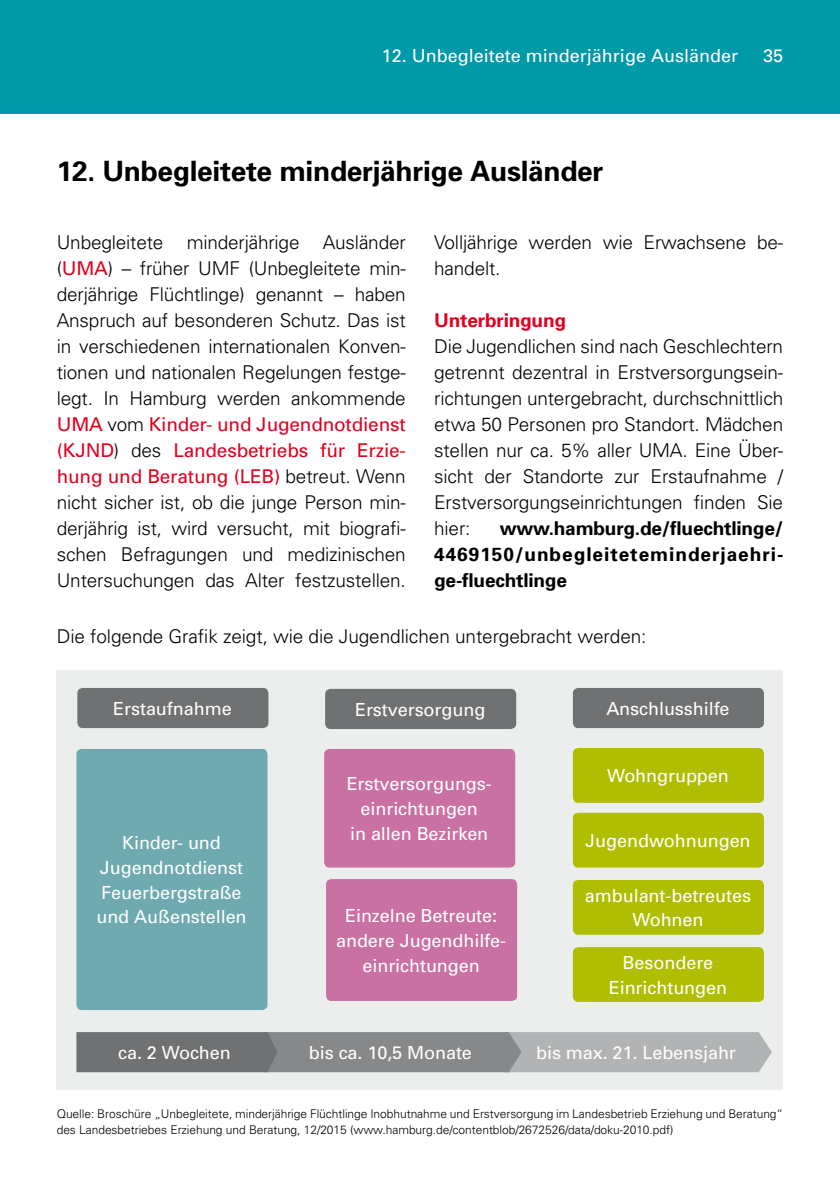
<style>
.page{position:relative;width:840px;height:1191px;background:#fff}
.page>*{position:absolute;margin:0;border:0;box-sizing:border-box;transform-origin:0 0}
.t1{font:700 28px "Univers";letter-spacing:-.01em;color:#000}
.t2{font:300 19px/26px "Univers";letter-spacing:-.01em;color:#000;text-align:justify}
.t3{font:700 19px/26px "Univers";letter-spacing:.05em;color:#000;text-align:justify}
.t4{font:700 19px "Univers";letter-spacing:-.01em;color:#e20020}
.t5{font:18px/24.6px "Univers";letter-spacing:-.005em;color:#fff;text-align:center}
.t6{font:300 12px/16px "Univers";letter-spacing:-.005em;color:#000}
.s1{font-weight:400;color:#e20020}
</style>
<div class="page">
<div style="left:0;top:0;width:839px;height:113px;background:#0099a8"></div>
<div style="left:57px;top:670px;width:725px;height:420px;background:#eceded"></div>
<div style="left:77px;top:688px;width:191px;height:40px;background:#707172;border-radius:5px"></div>
<div style="left:325px;top:689px;width:191px;height:40px;background:#707172;border-radius:5px"></div>
<div style="left:572px;top:688px;width:191px;height:40px;background:#707172;border-radius:5px"></div>
<div style="left:76px;top:749px;width:191px;height:261px;background:#6eaaaf;border-radius:5px"></div>
<div style="left:324px;top:749px;width:191px;height:118px;background:#c971a3;border-radius:5px"></div>
<div style="left:572px;top:748px;width:191px;height:55px;background:#afbe00;border-radius:5px"></div>
<div style="left:572px;top:813px;width:191px;height:54px;background:#afbe00;border-radius:5px"></div>
<div style="left:572px;top:880px;width:191px;height:54px;background:#afbe00;border-radius:5px"></div>
<div style="left:572px;top:947px;width:191px;height:55px;background:#afbe00;border-radius:5px"></div>
<div style="left:326px;top:879px;width:191px;height:122px;background:#c971a3;border-radius:5px"></div>
<svg style="left:76px;top:1032px;width:695px;height:40px;background:#909293"></svg>
<p class="t5" style="left:381px;top:43px;width:358px">12. Unbegleitete minderjährige Ausländer</p>
<p class="t5" style="left:631px;top:43px;width:108px">11. Mobilität</p>
<p class="t5" style="left:762px;top:43px;width:22px">35</p>
<h1 class="t1" style="left:57px;top:154px;width:548px">12. Unbegleitete minderjährige Ausländer</h1>
<p class="t2" style="left:57px;top:229px;width:350px">Unbegleitete minderjährige Ausländer (<span class="s1">UMA</span>) – früher UMF (Unbegleitete min&shy;derjährige Flüchtlinge) genannt – haben Anspruch auf besonderen Schutz. Das ist in verschiedenen internationalen Konven&shy;tionen und nationalen Regelungen festge&shy;legt. In Hamburg werden ankommende <span class="s1">UMA</span> vom <span class="s1">Kinder- und Jugendnotdienst (KJND</span>) des <span class="s1">Landesbetriebs für Erzie&shy;hung und Beratung (LEB)</span> betreut. Wenn nicht sicher ist, ob die junge Person min&shy;derjährig ist, wird versucht, mit biografi&shy;schen Befragungen und medizinischen Untersuchungen das Alter festzustellen.</p>
<p class="t2" style="left:434px;top:229px;width:350px">Volljährige werden wie Erwachsene be&shy;handelt.</p>
<p class="t4" style="left:434px;top:309px;width:133px">Unterbringung</p>
<p class="t2" style="left:434px;top:333px;width:350px">Die Jugendlichen sind nach Geschlechtern getrennt dezentral in Erstversorgungsein&shy;richtungen untergebracht, durchschnittlich etwa 50 Personen pro Standort. Mädchen stellen nur ca. 5% aller UMA. Eine Über&shy;sicht der Standorte zur Erstaufnahme / Erstversorgungseinrichtungen finden Sie hier:</p>
<p class="t3" style="left:434px;top:515px;width:350px;text-indent:65px">www.hamburg.de/fluechtlinge/ 4469150/unbegleiteteminderjaehri&shy;ge-fluechtlinge</p>
<p class="t2" style="left:57px;top:623px;width:591px">Die folgende Grafik zeigt, wie die Jugendlichen untergebracht werden:</p>
<p class="t5" style="left:113px;top:696px;width:120px">Erstaufnahme</p>
<p class="t5" style="left:355px;top:697px;width:132px">Erstversorgung</p>
<p class="t5" style="left:606px;top:696px;width:125px">Anschlusshilfe</p>
<p class="t5" style="left:96px;top:830px;width:152px">Kinder- und<br>Jugendnotdienst<br>Feuerbergstraße und Außenstellen</p>
<p class="t5" style="left:118px;top:1040px;width:114px">ca. 2 Wochen</p>
<p class="t5" style="left:346px;top:772px;width:147px">Erstversorgungs&shy;einrichtungen<br>in allen Bezirken</p>
<p class="t5" style="left:606px;top:763px;width:123px">Wohngruppen</p>
<p class="t5" style="left:585px;top:828px;width:167px">Jugendwohnungen</p>
<p class="t5" style="left:584px;top:883px;width:167px">ambulant-betreutes<br>Wohnen</p>
<p class="t5" style="left:608px;top:950px;width:120px">Besondere<br>Einrichtungen</p>
<p class="t5" style="left:336px;top:903px;width:171px">Einzelne Betreute: andere Jugendhilfe&shy;einrichtungen</p>
<p class="t5" style="left:309px;top:1040px;width:164px">bis ca. 10,5 Monate</p>
<p class="t5" style="left:536px;top:1040px;width:201px">bis max. 21. Lebensjahr</p>
<p class="t6" style="left:57px;top:1106px;width:727px">Quelle: Broschüre „Unbegleitete, minderjährige Flüchtlinge Inobhutnahme und Erstversorgung im Landesbetrieb Erziehung und Beratung“ des Landesbetriebes Erziehung und Beratung, 12/2015 (www.hamburg.de/contentblob/2672526/data/doku-2010.pdf)</p>
</div>
